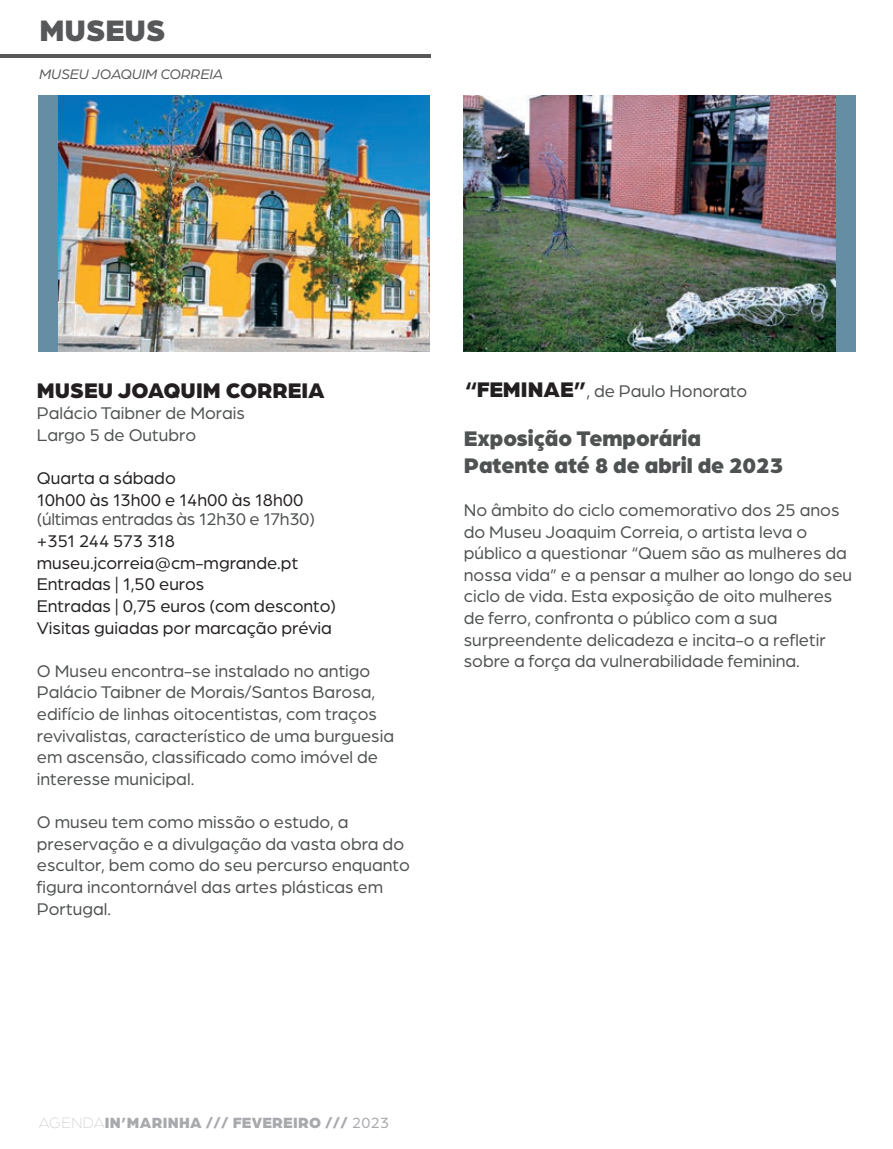
<style>
.page{position:relative;width:893px;height:1149px;background:#fff}
.page>*{position:absolute;margin:0;border:0;box-sizing:border-box;transform-origin:0 0}
.t1{font:900 31.5px "Arboria";color:#57585a}
.t2{font:900 22.5px/27px "Arboria";color:#4f5252}
.t3{font:900 22.5px "Arboria";color:#231f20}
.t4{font:18px/21.6px "Arboria";color:#4f5252}
.t5{font:18px/21.6px "Arboria";color:#231f20}
.t6{font:900 15.75px "Arboria";letter-spacing:.02em;color:#a8a9ad}
.t7{font:italic 14.62px "Arboria";color:#57585a}
.s1{font-weight:900;font-size:22.5px;color:#231f20}
.s2{font-weight:100}
.s3{font-weight:400}
</style>
<div class="page">
<hr style="left:0;top:54px;width:431px;height:4px;background:#57585a">
<img style="left:58px;top:96px;width:372px;height:255px">
<div style="left:38px;top:95px;width:20px;height:256px;background:#658ea5"></div>
<img style="left:464px;top:96px;width:372px;height:255px">
<div style="left:836px;top:95px;width:20px;height:256px;background:#658ea5"></div>
<h1 class="t1" style="left:39px;top:7px;width:128px">MUSEUS</h1>
<p class="t7" style="left:39px;top:64px;width:186px">MUSEU JOAQUIM CORREIA</p>
<p class="t3" style="left:37px;top:374px;width:289px">MUSEU JOAQUIM CORREIA</p>
<p class="t4" style="left:37px;top:402px;width:210px">Palácio Taibner de Morais<br>Largo 5 de Outubro</p>
<p class="t5" style="left:37px;top:466px;width:268px">Quarta a sábado<br>10h00 às 13h00 e 14h00 às 18h00</p>
<p class="t4" style="left:37px;top:507px;width:280px">(últimas entradas às 12h30 e 17h30)</p>
<p class="t5" style="left:37px;top:529px;width:301px">+351 244 573 318 museu.jcorreia@cm-mgrande.pt<br>Entradas | 1,50 euros<br>Entradas | 0,75 euros (com desconto)<br>Visitas guiadas por marcação prévia</p>
<p class="t4" style="left:37px;top:659px;width:359px">O Museu encontra-se instalado no antigo Palácio Taibner de Morais/Santos Barosa, edifício de linhas oitocentistas, com traços revivalistas, característico de uma burguesia em ascensão, classificado como imóvel de interesse municipal.</p>
<p class="t4" style="left:37px;top:810px;width:374px">O museu tem como missão o estudo, a preservação e a divulgação da vasta obra do escultor, bem como do seu percurso enquanto figura incontornável das artes plásticas em Portugal.</p>
<p class="t4" style="left:464px;top:379px;width:285px"><span class="s1">“FEMINAE”</span>, de Paulo Honorato</p>
<p class="t2" style="left:464px;top:423px;width:321px">Exposição Temporária<br>Patente até 8 de abril de 2023</p>
<p class="t4" style="left:464px;top:498px;width:390px">No âmbito do ciclo comemorativo dos 25 anos do Museu Joaquim Correia, o artista leva o público a questionar “Quem são as mulheres da nossa vida” e a pensar a mulher ao longo do seu ciclo de vida. Esta exposição de oito mulheres de ferro, confronta o público com a sua surpreendente delicadeza e incita-o a refletir sobre a força da vulnerabilidade feminina.</p>
<p class="t6" style="left:39px;top:1111px;width:352px"><span class="s2">AGENDA</span>IN’MARINHA /// FEVEREIRO /// <span class="s3">2023</span></p>
</div>
